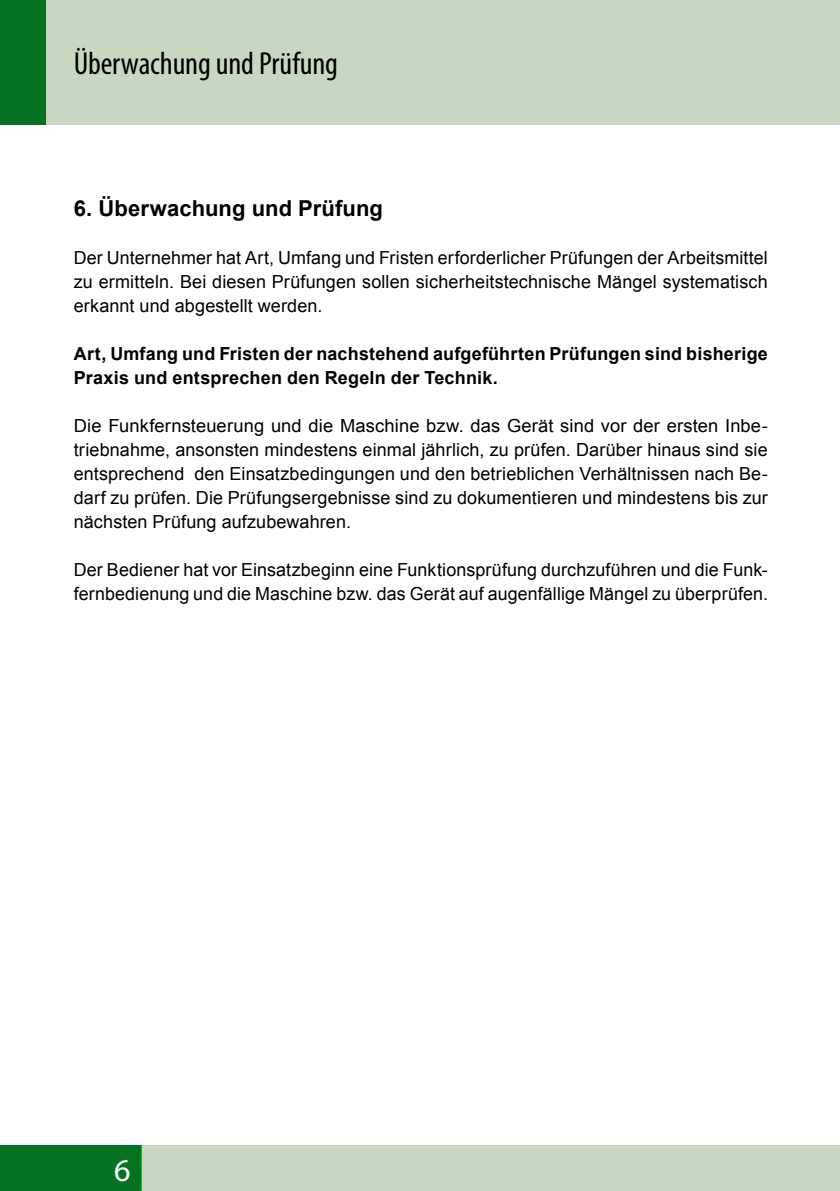
<style>
.page{position:relative;width:840px;height:1191px;background:#fff}
.page>*{position:absolute;margin:0;border:0;box-sizing:border-box;transform-origin:0 0}
.t1{font:condensed 32px "Myriad Pro";letter-spacing:-.005em;color:#000}
.t2{font:32px "Myriad Pro";color:#fff}
.t3{font:700 22px "Arial";letter-spacing:.005em;color:#000}
.t4{font:18px/24px "Arial";letter-spacing:.005em;color:#000;text-align:justify}
.t5{font:700 18px/24px "Arial";letter-spacing:.015em;color:#000}
</style>
<div class="page">
<div style="left:45px;top:0;width:794px;height:125px;background:#c8d8c0"></div>
<div style="left:0;top:1145px;width:142px;height:46px;background:#067323"></div>
<div style="left:142px;top:1145px;width:697px;height:46px;background:#c8d8c0"></div>
<div style="left:0;top:0;width:45px;height:125px;background:#067323"></div>
<hr style="left:839px;top:0;width:1px;height:125px;background:#c8d8c0">
<h1 class="t1" style="left:74px;top:44px;width:265px">Überwachung und Prüfung</h1>
<p class="t3" style="left:74px;top:194px;width:310px">6. Überwachung und Prüfung</p>
<p class="t4" style="left:74px;top:246px;width:695px">Der Unternehmer hat Art, Umfang und Fristen erforderlicher Prüfungen der Arbeitsmittel zu ermitteln. Bei diesen Prüfungen sollen sicherheitstechnische Mängel systematisch erkannt und abgestellt werden.</p>
<p class="t5" style="left:74px;top:342px;width:695px">Art, Umfang und Fristen der nachstehend aufgeführten Prüfungen sind bisherige<br>Praxis und entsprechen den Regeln der Technik.</p>
<p class="t4" style="left:74px;top:414px;width:695px">Die Funkfernsteuerung und die Maschine bzw. das Gerät sind vor der ersten Inbe&shy;triebnahme, ansonsten mindestens einmal jährlich, zu prüfen. Darüber hinaus sind sie entsprechend den Einsatzbedingungen und den betrieblichen Verhältnissen nach Be&shy;darf zu prüfen. Die Prüfungsergebnisse sind zu dokumentieren und mindestens bis zur nächsten Prüfung aufzubewahren.</p>
<p class="t4" style="left:74px;top:558px;width:695px">Der Bediener hat vor Einsatzbeginn eine Funktionsprüfung durchzuführen und die Funk&shy;fernbedienung und die Maschine bzw. das Gerät auf augenfällige Mängel zu überprüfen.</p>
<h1 class="t2" style="left:114px;top:1150px;width:18px">6</h1>
</div>
